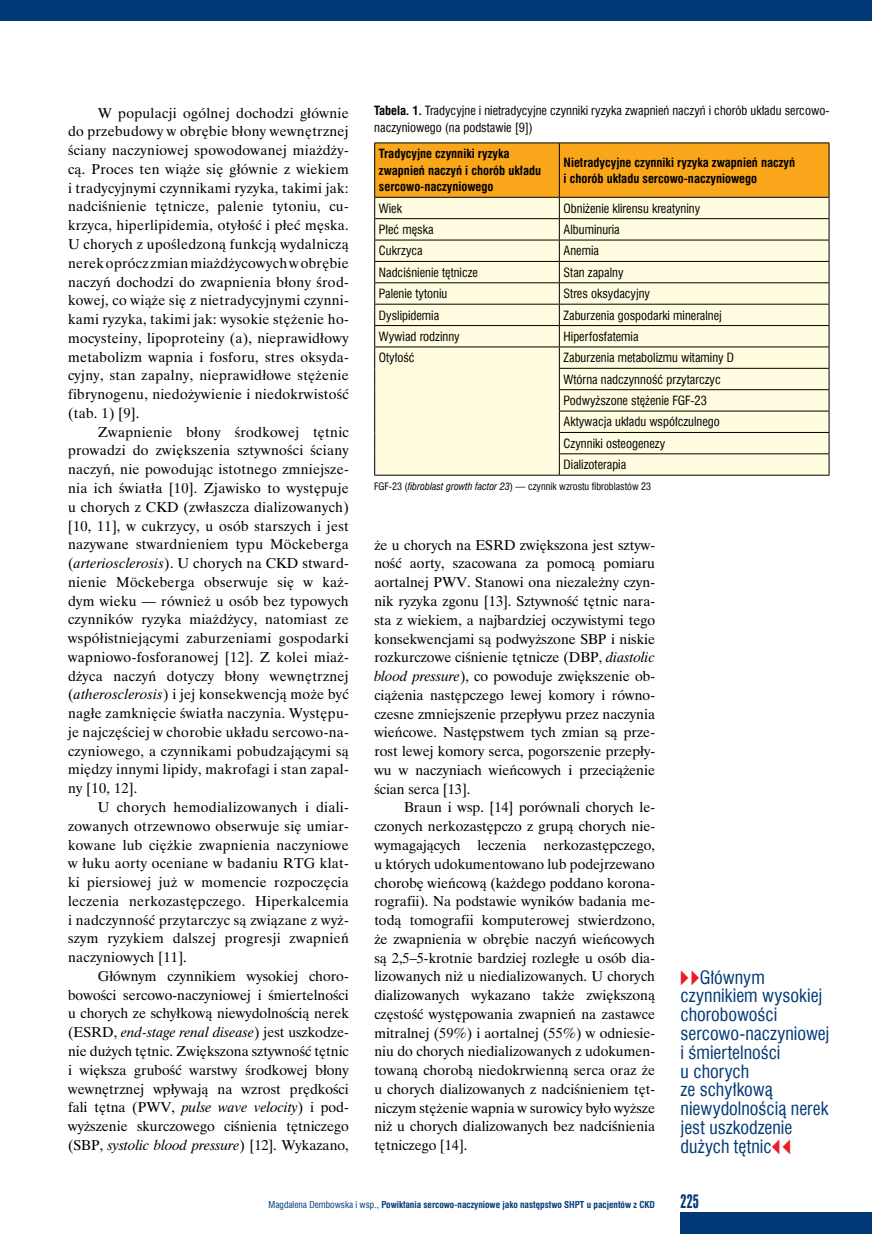
<style>
.page{position:relative;width:872px;height:1234px;background:#fff}
.page>*{position:absolute;margin:0;border:0;box-sizing:border-box;transform-origin:0 0}
.t1{font:18px/18.8px "Swis 721 Cn EU";color:#003976}
.t2{font:18px "Swis 924 EU";color:#003976}
.t3{font:14.25px/18.8px "Time Ibis EE";letter-spacing:.01em;color:#000;text-align:justify}
.t4{font:12.45px/21.3px "Swis 721 Cn EU";color:#000}
.t5{font:700 12.45px/16.5px "Swis 721 Cn EU";color:#000}
.t6{font:10.05px "Swis 721 Cn EU";color:#000}
.t7{font:700 9.3px "Swis 721 Cn EU";color:#003976}
.s1{font-style:italic}
.s2{font-weight:700}
.s3{font-family:"Newspaper Pi PL";color:#ed1d24}
.s4{font-weight:400}
</style>
<div class="page">
<div style="left:680px;top:1212px;width:192px;height:21px;background:#003976"></div>
<div style="left:0;top:0;width:872px;height:21px;background:#003976"></div>
<hr style="left:374px;top:142px;width:185px;height:1px;background:#000">
<hr style="left:559px;top:142px;width:270px;height:1px;background:#000">
<svg style="left:374px;top:143px;width:455px;height:331px;background:#f4e4b6"></svg>
<hr style="left:374px;top:474px;width:185px;height:1px;background:#000">
<hr style="left:559px;top:474px;width:270px;height:1px;background:#000">
<p class="t3" style="left:68px;top:103px;width:282px;text-indent:30px">W populacji ogólnej dochodzi głównie do przebudowy w obrębie błony wewnętrznej ściany naczyniowej spowodowanej miażdży&shy;cą. Proces ten wiąże się głównie z wiekiem i tradycyjnymi czynnikami ryzyka, takimi jak: nadciśnienie tętnicze, palenie tytoniu, cu&shy;krzyca, hiperlipidemia, otyłość i płeć męska.<br>U chorych z upośledzoną funkcją wydalniczą nerek oprócz zmian miażdżycowych w obrębie naczyń dochodzi do zwapnienia błony środ&shy;kowej, co wiąże się z nietradycyjnymi czynni&shy;kami ryzyka, takimi jak: wysokie stężenie ho&shy;mocysteiny, lipoproteiny (a), nieprawidłowy metabolizm wapnia i fosforu, stres oksyda&shy;cyjny, stan zapalny, nieprawidłowe stężenie fibrynogenu, niedożywienie i niedokrwistość (tab. 1) [9].</p>
<p class="t3" style="left:68px;top:422px;width:282px;text-indent:30px">Zwapnienie błony środkowej tętnic prowadzi do zwiększenia sztywności ściany naczyń, nie powodując istotnego zmniejsze&shy;nia ich światła [10]. Zjawisko to występuje u chorych z CKD (zwłaszcza dializowanych) [10, 11], w cukrzycy, u osób starszych i jest nazywane stwardnieniem typu Möckeberga (<span class="s1">arteriosclerosis</span>). U chorych na CKD stward&shy;nienie Möckeberga obserwuje się w każ&shy;dym wieku — również u osób bez typowych czynników ryzyka miażdżycy, natomiast ze współistniejącymi zaburzeniami gospodarki wapniowo-fosforanowej [12]. Z kolei miaż&shy;dżyca naczyń dotyczy błony wewnętrznej (<span class="s1">atherosclerosis</span>) i jej konsekwencją może być nagłe zamknięcie światła naczynia. Występu&shy;je najczęściej w chorobie układu sercowo-na&shy;czyniowego, a czynnikami pobudzającymi są między innymi lipidy, makrofagi i stan zapal&shy;ny [10, 12].</p>
<p class="t3" style="left:68px;top:797px;width:282px;text-indent:30px">U chorych hemodializowanych i diali&shy;zowanych otrzewnowo obserwuje się umiar&shy;kowane lub ciężkie zwapnienia naczyniowe w łuku aorty oceniane w badaniu RTG klat&shy;ki piersiowej już w momencie rozpoczęcia leczenia nerkozastępczego. Hiperkalcemia i nadczynność przytarczyc są związane z wyż&shy;szym ryzykiem dalszej progresji zwapnień naczyniowych [11].</p>
<p class="t3" style="left:68px;top:966px;width:282px;text-indent:30px">Głównym czynnikiem wysokiej choro&shy;bowości sercowo-naczyniowej i śmiertelności u chorych ze schyłkową niewydolnością nerek (ESRD, <span class="s1">end-stage renal disease</span>) jest uszkodze&shy;nie dużych tętnic. Zwiększona sztywność tętnic i większa grubość warstwy środkowej błony wewnętrznej wpływają na wzrost prędkości fali tętna (PWV, <span class="s1">pulse wave velocity</span>) i pod&shy;wyższenie skurczowego ciśnienia tętniczego (SBP, <span class="s1">systolic blood pressure</span>) [12]. Wykazano,</p>
<p class="t4" style="left:374px;top:102px;width:456px;line-height:16.5px"><span class="s2">Tabela. 1.</span> Tradycyjne i nietradycyjne czynniki ryzyka zwapnień naczyń i chorób układu sercowo&shy;naczyniowego (na podstawie [9])</p>
<p class="t5" style="left:379px;top:146px;width:164px">Tradycyjne czynniki ryzyka zwapnień naczyń i chorób układu sercowo-naczyniowego</p>
<p class="t5" style="left:563px;top:154px;width:233px">Nietradycyjne czynniki ryzyka zwapnień naczyń i chorób układu sercowo-naczyniowego</p>
<p class="t4" style="left:379px;top:197px;width:25px">Wiek</p>
<p class="t4" style="left:563px;top:197px;width:138px">Obniżenie klirensu kreatyniny</p>
<p class="t4" style="left:379px;top:219px;width:56px">Płeć męska</p>
<p class="t4" style="left:563px;top:219px;width:58px">Albuminuria</p>
<p class="t4" style="left:379px;top:240px;width:45px">Cukrzyca</p>
<p class="t4" style="left:563px;top:240px;width:37px">Anemia</p>
<p class="t4" style="left:379px;top:261px;width:101px">Nadciśnienie tętnicze</p>
<p class="t4" style="left:563px;top:261px;width:61px">Stan zapalny</p>
<p class="t4" style="left:379px;top:283px;width:70px">Palenie tytoniu</p>
<p class="t4" style="left:563px;top:283px;width:88px">Stres oksydacyjny</p>
<p class="t4" style="left:379px;top:304px;width:62px">Dyslipidemia</p>
<p class="t4" style="left:563px;top:304px;width:160px">Zaburzenia gospodarki mineralnej</p>
<p class="t4" style="left:379px;top:325px;width:82px">Wywiad rodzinny</p>
<p class="t4" style="left:563px;top:325px;width:76px">Hiperfosfatemia</p>
<p class="t4" style="left:379px;top:347px;width:37px">Otyłość</p>
<p class="t4" style="left:563px;top:347px;width:172px">Zaburzenia metabolizmu witaminy D<br>Wtórna nadczynność przytarczyc<br>Podwyższone stężenie FGF-23<br>Aktywacja układu współczulnego<br>Czynniki osteogenezy<br>Dializoterapia</p>
<p class="t6" style="left:374px;top:479px;width:278px">FGF-23 (<span class="s1">fibroblast growth factor 23</span>) — czynnik wzrostu fibroblastów 23</p>
<p class="t3" style="left:374px;top:535px;width:282px">że u chorych na ESRD zwiększona jest sztyw&shy;ność aorty, szacowana za pomocą pomiaru aortalnej PWV. Stanowi ona niezależny czyn&shy;nik ryzyka zgonu [13]. Sztywność tętnic nara&shy;sta z wiekiem, a najbardziej oczywistymi tego konsekwencjami są podwyższone SBP i niskie rozkurczowe ciśnienie tętnicze (DBP, <span class="s1">diastolic blood pressure</span>), co powoduje zwiększenie ob&shy;ciążenia następczego lewej komory i równo&shy;czesne zmniejszenie przepływu przez naczynia wieńcowe. Następstwem tych zmian są prze&shy;rost lewej komory serca, pogorszenie przepły&shy;wu w naczyniach wieńcowych i przeciążenie ścian serca [13].</p>
<p class="t3" style="left:374px;top:797px;width:282px;text-indent:30px">Braun i wsp. [14] porównali chorych le&shy;czonych nerkozastępczo z grupą chorych nie&shy;wymagających leczenia nerkozastępczego, u których udokumentowano lub podejrzewano chorobę wieńcową (każdego poddano korona&shy;rografii). Na podstawie wyników badania me&shy;todą tomografii komputerowej stwierdzono, że zwapnienia w obrębie naczyń wieńcowych są 2,5–5-krotnie bardziej rozległe u osób dia&shy;lizowanych niż u niedializowanych. U chorych dializowanych wykazano także zwiększoną częstość występowania zwapnień na zastawce mitralnej (59%) i aortalnej (55%) w odniesie&shy;niu do chorych niedializowanych z udokumen&shy;towaną chorobą niedokrwienną serca oraz że u chorych dializowanych z nadciśnieniem tęt&shy;niczym stężenie wapnia w surowicy było wyższe niż u chorych dializowanych bez nadciśnienia tętniczego [14].</p>
<p class="t1" style="left:680px;top:967px;width:150px"><span class="s3">VV</span>Głównym czynnikiem wysokiej chorobowości sercowo-naczyniowej i śmiertelności<br>u chorych<br>ze schyłkową niewydolnością nerek jest uszkodzenie dużych tętnic<span class="s3">CC</span></p>
<p class="t7" style="left:268px;top:1198px;width:388px"><span class="s4">Magdalena Dembowska i wsp.,</span> Powikłania sercowo-naczyniowe jako następstwo SHPT u pacjentów z CKD</p>
<p class="t2" style="left:680px;top:1189px;width:20px">225</p>
</div>
